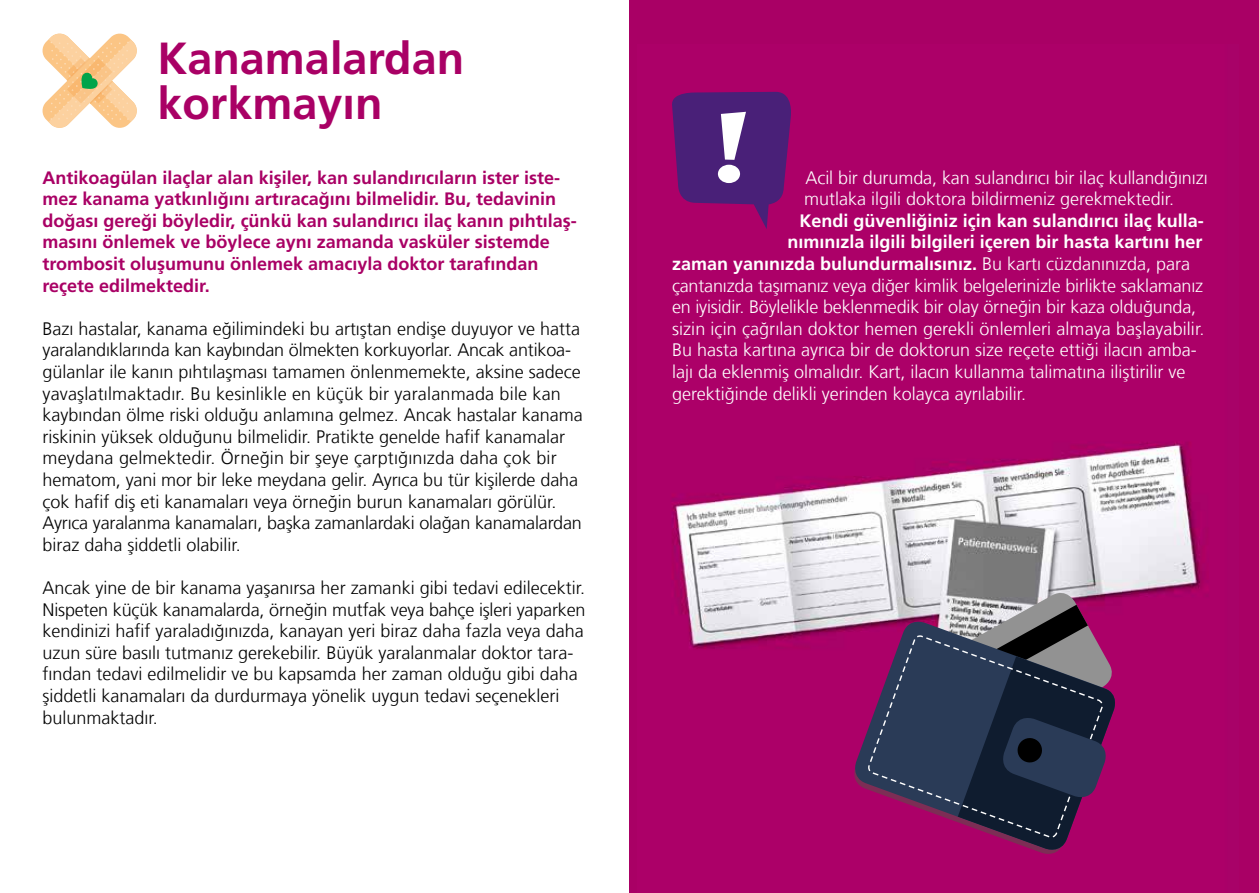
<style>
.page{position:relative;width:1259px;height:893px;background:#fff}
.page>*{position:absolute;margin:0;border:0;box-sizing:border-box;transform-origin:0 0}
.t1{font:700 45px/45px "Frutiger LT Com";color:#a90065}
.t2{font:300 18px/21.6px "Frutiger LT Com";color:#000}
.t3{font:300 18px/21.6px "Frutiger LT Com";color:#fff}
.t4{font:700 18px/21.6px "Frutiger LT Com";color:#a90065}
.t5{font:700 18px "Frutiger LT Com";color:#fff}
.s1{font-weight:300}
</style>
<div class="page">
<div style="left:629px;top:0;width:630px;height:893px;background:#a90065"></div>
<img style="left:672px;top:442px;width:536px;height:207px">
<svg style="left:854px;top:617px;width:77px;height:173px"></svg>
<svg style="left:868px;top:635px;width:63px;height:178px;fill:#2a3b57"></svg>
<svg style="left:931px;top:593px;width:188px;height:261px"></svg>
<svg style="left:43px;top:34px;width:94px;height:94px"></svg>
<svg style="left:672px;top:91px;width:119px;height:138px"></svg>
<h1 class="t1" style="left:157px;top:36px;width:308px">Kanamalardan korkmayın</h1>
<p class="t4" style="left:43px;top:167px;width:536px">Antikoagülan ilaçlar alan kişiler, kan sulandırıcıların ister iste&shy;mez kanama yatkınlığını artıracağını bilmelidir. Bu, tedavinin doğası gereği böyledir, çünkü kan sulandırıcı ilaç kanın pıhtılaş&shy;masını önlemek ve böylece aynı zamanda vasküler sistemde trombosit oluşumunu önlemek amacıyla doktor tarafından reçete edilmektedir.</p>
<p class="t2" style="left:43px;top:318px;width:542px">Bazı hastalar, kanama eğilimindeki bu artıştan endişe duyuyor ve hatta yaralandıklarında kan kaybından ölmekten korkuyorlar. Ancak antikoa&shy;gülanlar ile kanın pıhtılaşması tamamen önlenmemekte, aksine sadece yavaşlatılmaktadır. Bu kesinlikle en küçük bir yaralanmada bile kan kaybından ölme riski olduğu anlamına gelmez. Ancak hastalar kanama riskinin yüksek olduğunu bilmelidir. Pratikte genelde hafif kanamalar meydana gelmektedir. Örneğin bir şeye çarptığınızda daha çok bir hematom, yani mor bir leke meydana gelir. Ayrıca bu tür kişilerde daha çok hafif diş eti kanamaları veya örneğin burun kanamaları görülür.<br>Ayrıca yaralanma kanamaları, başka zamanlardaki olağan kanamalardan biraz daha şiddetli olabilir.</p>
<p class="t2" style="left:43px;top:577px;width:544px">Ancak yine de bir kanama yaşanırsa her zamanki gibi tedavi edilecektir.<br>Nispeten küçük kanamalarda, örneğin mutfak veya bahçe işleri yaparken kendinizi hafif yaraladığınızda, kanayan yeri biraz daha fazla veya daha uzun süre basılı tutmanız gerekebilir. Büyük yaralanmalar doktor tara&shy;fından tedavi edilmelidir ve bu kapsamda her zaman olduğu gibi daha şiddetli kanamaları da durdurmaya yönelik uygun tedavi seçenekleri bulunmaktadır.</p>
<p class="t3" style="left:804px;top:167px;width:405px">Acil bir durumda, kan sulandırıcı bir ilaç kullandığınızı mutlaka ilgili doktora bildirmeniz gerekmektedir.</p>
<p class="t5" style="left:799px;top:210px;width:406px">Kendi güvenliğiniz için kan sulandırıcı ilaç kulla-</p>
<p class="t5" style="left:787px;top:232px;width:416px">nımınızla ilgili bilgileri içeren bir hasta kartını her</p>
<p class="t5" style="left:672px;top:253px;width:520px">zaman yanınızda bulundurmalısınız. <span class="s1">Bu kartı cüzdanınızda, para</span></p>
<p class="t3" style="left:672px;top:275px;width:532px">çantanızda taşımanız veya diğer kimlik belgelerinizle birlikte saklamanız</p>
<p class="t3" style="left:672px;top:296px;width:525px">en iyisidir. Böylelikle beklenmedik bir olay örneğin bir kaza olduğunda,</p>
<p class="t3" style="left:672px;top:318px;width:534px">sizin için çağrılan doktor hemen gerekli önlemleri almaya başlayabilir.</p>
<p class="t3" style="left:672px;top:340px;width:526px">Bu hasta kartına ayrıca bir de doktorun size reçete ettiği ilacın amba-</p>
<p class="t3" style="left:672px;top:361px;width:515px">lajı da eklenmiş olmalıdır. Kart, ilacın kullanma talimatına iliştirilir ve</p>
<p class="t3" style="left:672px;top:383px;width:356px">gerektiğinde delikli yerinden kolayca ayrılabilir.</p>
</div>
